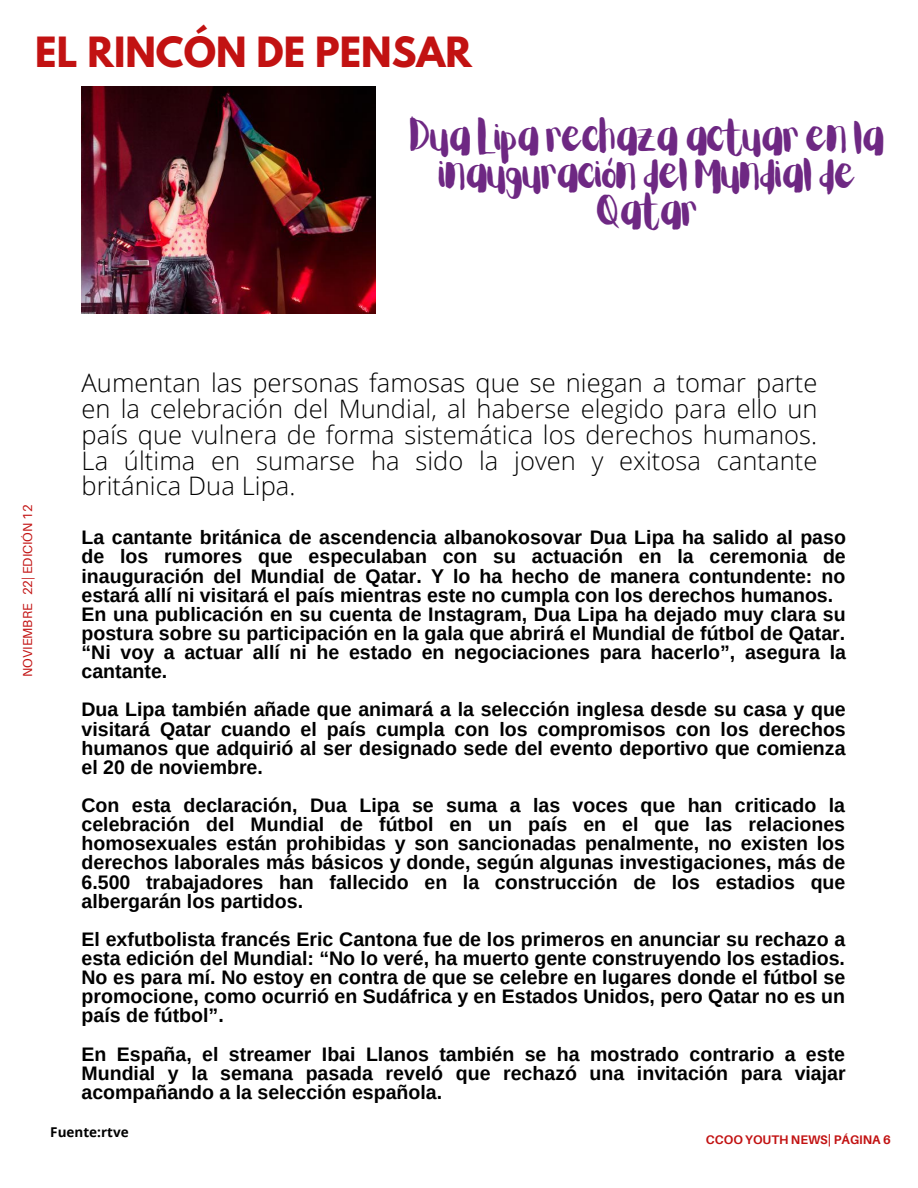
<style>
.page{position:relative;width:918px;height:1188px;background:#fff}
.page>*{position:absolute;margin:0;border:0;box-sizing:border-box;transform-origin:0 0}
.t1{font:700 36.9px "League Spartan";color:#c21212}
.t2{font:36px/36.8px "Aloja Extended";letter-spacing:-.085em;color:#6e2883;text-align:center}
.t3{font:300 25.5px/25.8px "Open Sans";letter-spacing:.005em;color:#000;text-align:justify}
.t4{font:700 19.5px/19.2px "Arimo";color:#000;text-align:justify}
.t5{font:700 13.5px "Open Sans";color:#000}
.t6{font:13.05px "Aileron";color:#c21212}
.t7{font:700 12.45px "Aileron";color:#c21212}
</style>
<div class="page">
<img style="left:82px;top:87px;width:293px;height:226px">
<h1 class="t1" style="left:35px;top:34px;width:438px">EL RINCÓN DE PENSAR</h1>
<h2 class="t2" style="left:410px;top:121px;width:478px">Dua Lipa rechaza actuar en la inauguración del Mundial de<br>Qatar</h2>
<p class="t6" style="left:20px;top:677px;width:174px;rotate:-90deg">NOVIEMBRE 22| EDICIÓN 12</p>
<p class="t3" style="left:82px;top:369px;width:738px">Aumentan las personas famosas que se niegan a tomar parte en la celebración del Mundial, al haberse elegido para ello un país que vulnera de forma sistemática los derechos humanos.<br>La última en sumarse ha sido la joven y exitosa cantante británica Dua Lipa.</p>
<p class="t4" style="left:82px;top:528px;width:766px;text-align:left">La cantante británica de ascendencia albanokosovar Dua Lipa ha salido al paso de los rumores que especulaban con su actuación en la ceremonia de inauguración del Mundial de Qatar. Y lo ha hecho de manera contundente: no estará allí ni visitará el país mientras este no cumpla con los derechos humanos.<br>En una publicación en su cuenta de Instagram, Dua Lipa ha dejado muy clara su postura sobre su participación en la gala que abrirá el Mundial de fútbol de Qatar. “Ni voy a actuar allí ni he estado en negociaciones para hacerlo”, asegura la cantante.</p>
<p class="t4" style="left:82px;top:700px;width:766px">Dua Lipa también añade que animará a la selección inglesa desde su casa y que visitará Qatar cuando el país cumpla con los compromisos con los derechos humanos que adquirió al ser designado sede del evento deportivo que comienza el 20 de noviembre.</p>
<p class="t4" style="left:82px;top:796px;width:765px">Con esta declaración, Dua Lipa se suma a las voces que han criticado la celebración del Mundial de fútbol en un país en el que las relaciones homosexuales están prohibidas y son sancionadas penalmente, no existen los derechos laborales más básicos y donde, según algunas investigaciones, más de 6.500 trabajadores han fallecido en la construcción de los estadios que albergarán los partidos.</p>
<p class="t4" style="left:82px;top:930px;width:765px">El exfutbolista francés Eric Cantona fue de los primeros en anunciar su rechazo a esta edición del Mundial: “No lo veré, ha muerto gente construyendo los estadios.<br>No es para mí. No estoy en contra de que se celebre en lugares donde el fútbol se promocione, como ocurrió en Sudáfrica y en Estados Unidos, pero Qatar no es un país de fútbol”.</p>
<p class="t4" style="left:82px;top:1044px;width:766px">En España, el streamer Ibai Llanos también se ha mostrado contrario a este Mundial y la semana pasada reveló que rechazó una invitación para viajar acompañando a la selección española.</p>
<p class="t5" style="left:50px;top:1122px;width:80px">Fuente:rtve</p>
<p class="t7" style="left:706px;top:1131px;width:186px">CCOO YOUTH NEWS| PÁGINA 6</p>
</div>
